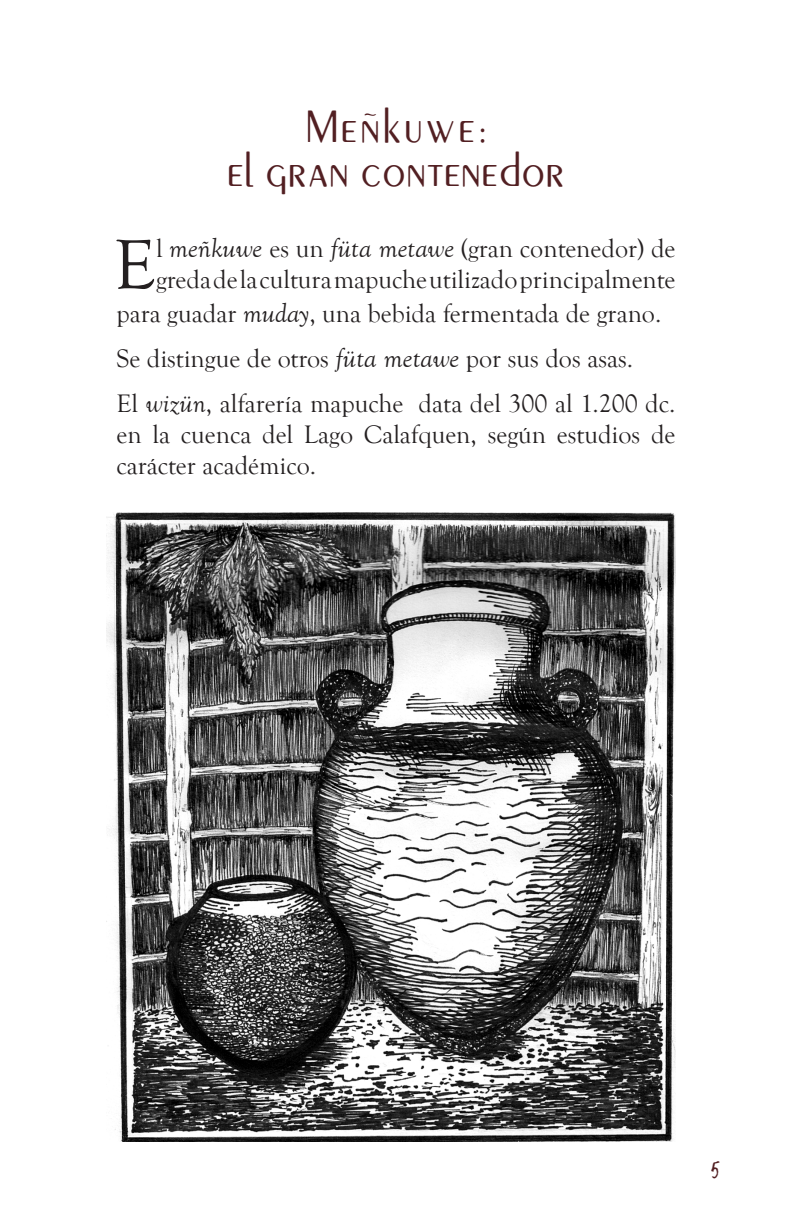
<style>
.page{position:relative;width:792px;height:1224px;background:#fff}
.page>*{position:absolute;margin:0;border:0;box-sizing:border-box;transform-origin:0 0}
.t1{font:72.4px "Goudy Old Style T";color:#231f20}
.t2{font:48px "Peignot";color:#521f22}
.t3{font:48px "Peignot";letter-spacing:.05em;color:#521f22}
.t4{font:26px/31.2px "Goudy Old Style T";color:#231f20}
.t5{font:24px "Lemon Tuesday";color:#521f22}
.s1{font-style:italic;font-size:28px}
</style>
<div class="page">
<img style="left:106px;top:512px;width:570px;height:630px">
<p class="t3" style="left:302px;top:102px;width:189px">Meñkuwe:</p>
<p class="t2" style="left:227px;top:146px;width:340px">el gran contenedor</p>
<p class="t1" style="left:114px;top:225px;width:44px">E</p>
<p class="t4" style="left:156px;top:234px;width:521px">l <span class="s1">meñkuwe</span> es un <span class="s1">füta metawe</span> (gran contenedor) de greda de la cultura mapuche utilizado principalmente</p>
<p class="t4" style="left:116px;top:298px;width:546px">para guadar <span class="s1">muday</span>, una bebida fermentada de grano.</p>
<p class="t4" style="left:116px;top:343px;width:518px">Se distingue de otros <span class="s1">füta metawe</span> por sus dos asas.</p>
<p class="t4" style="left:116px;top:388px;width:561px;text-align:justify">El <span class="s1">wizün</span>, alfarería mapuche data del 300 al 1.200 dc. en la cuenca del Lago Calafquen, según estudios de carácter académico.</p>
<p class="t5" style="left:710px;top:1156px;width:11px">5</p>
</div>
